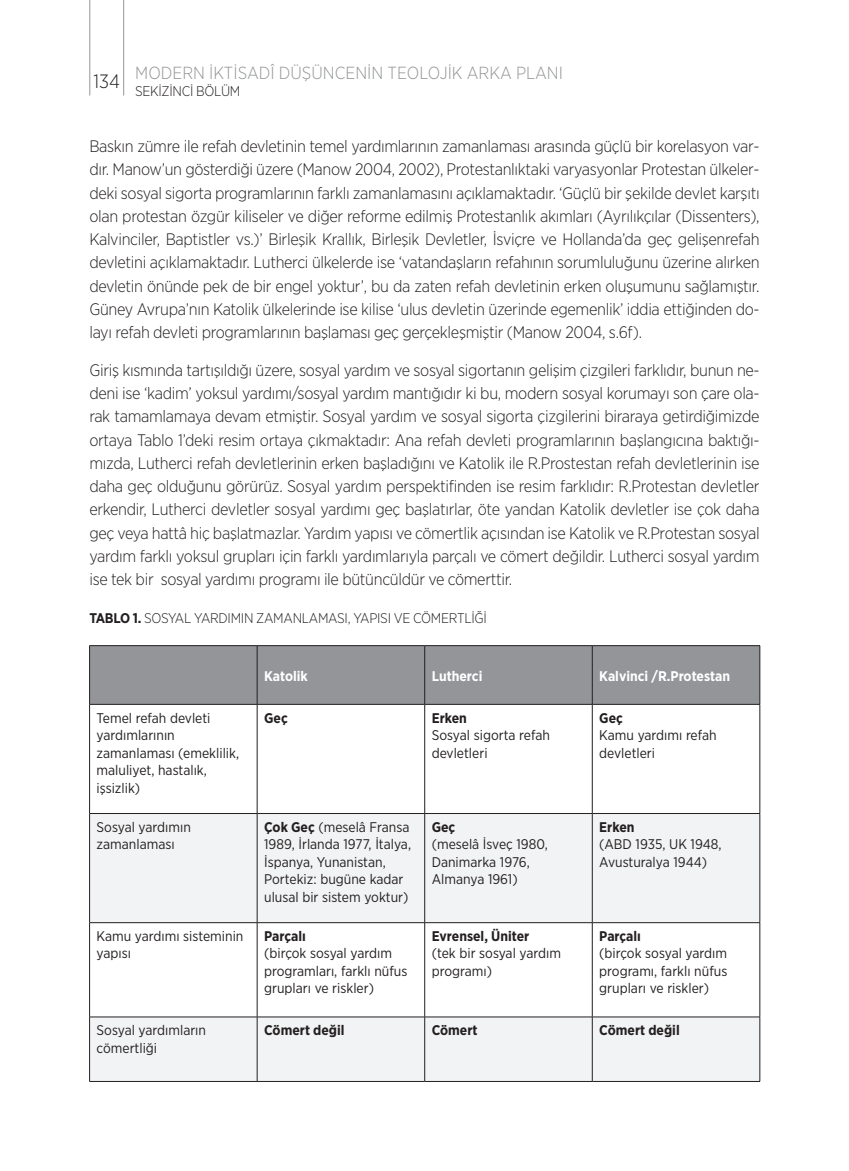
<style>
.page{position:relative;width:849px;height:1171px;background:#fff}
.page>*{position:absolute;margin:0;border:0;box-sizing:border-box;transform-origin:0 0}
.t1{font:300 17.5px "Gotham Narrow";color:#939598}
.t2{font:300 16.62px/23.3px "Gotham Narrow";letter-spacing:-.02em;color:#231f20;text-align:justify}
.t3{font:14px/17.5px "Gotham Narrow";color:#231f20}
.t4{font:700 14px "Gotham Narrow";color:#231f20}
.t5{font:300 14px "Gotham Narrow";letter-spacing:-.02em;color:#231f20}
.t6{font:700 14px "Gotham Narrow";color:#fff}
.s1{font-weight:700}
</style>
<div class="page">
<hr style="left:123px;top:0;width:1px;height:95px;background:#939598">
<hr style="left:89px;top:0;width:1px;height:95px;background:#939598">
<div style="left:90px;top:646px;width:669px;height:58px;background:#939598"></div>
<svg style="left:90px;top:814px;width:669px;height:267px;fill:#f2f3f4"></svg>
<hr style="left:89px;top:645px;width:168px;height:1px;background:#231f20">
<hr style="left:89px;top:646px;width:1px;height:58px;background:#231f20">
<hr style="left:257px;top:645px;width:167px;height:1px;background:#231f20">
<hr style="left:257px;top:646px;width:1px;height:58px;background:#231f20">
<hr style="left:424px;top:645px;width:168px;height:1px;background:#231f20">
<hr style="left:424px;top:646px;width:1px;height:58px;background:#231f20">
<hr style="left:592px;top:645px;width:167px;height:1px;background:#231f20">
<hr style="left:591px;top:646px;width:1px;height:58px;background:#231f20">
<hr style="left:759px;top:646px;width:1px;height:58px;background:#231f20">
<hr style="left:89px;top:704px;width:168px;height:1px;background:#231f20">
<hr style="left:89px;top:704px;width:1px;height:109px;background:#231f20">
<hr style="left:257px;top:704px;width:167px;height:1px;background:#231f20">
<hr style="left:257px;top:704px;width:1px;height:109px;background:#231f20">
<hr style="left:424px;top:704px;width:168px;height:1px;background:#231f20">
<hr style="left:424px;top:704px;width:1px;height:109px;background:#231f20">
<hr style="left:592px;top:704px;width:167px;height:1px;background:#231f20">
<hr style="left:591px;top:704px;width:1px;height:109px;background:#231f20">
<hr style="left:759px;top:704px;width:1px;height:109px;background:#231f20">
<hr style="left:89px;top:813px;width:168px;height:1px;background:#231f20">
<hr style="left:89px;top:814px;width:1px;height:108px;background:#231f20">
<hr style="left:257px;top:813px;width:167px;height:1px;background:#231f20">
<hr style="left:257px;top:814px;width:1px;height:108px;background:#231f20">
<hr style="left:424px;top:813px;width:168px;height:1px;background:#231f20">
<hr style="left:424px;top:814px;width:1px;height:108px;background:#231f20">
<hr style="left:592px;top:813px;width:167px;height:1px;background:#231f20">
<hr style="left:591px;top:814px;width:1px;height:108px;background:#231f20">
<hr style="left:759px;top:814px;width:1px;height:108px;background:#231f20">
<hr style="left:89px;top:922px;width:168px;height:1px;background:#231f20">
<hr style="left:89px;top:923px;width:1px;height:93px;background:#231f20">
<hr style="left:257px;top:922px;width:167px;height:1px;background:#231f20">
<hr style="left:257px;top:923px;width:1px;height:93px;background:#231f20">
<hr style="left:424px;top:922px;width:168px;height:1px;background:#231f20">
<hr style="left:424px;top:923px;width:1px;height:93px;background:#231f20">
<hr style="left:592px;top:922px;width:167px;height:1px;background:#231f20">
<hr style="left:591px;top:923px;width:1px;height:93px;background:#231f20">
<hr style="left:759px;top:923px;width:1px;height:93px;background:#231f20">
<hr style="left:89px;top:1016px;width:168px;height:1px;background:#231f20">
<hr style="left:89px;top:1017px;width:1px;height:64px;background:#231f20">
<hr style="left:257px;top:1016px;width:167px;height:1px;background:#231f20">
<hr style="left:257px;top:1017px;width:1px;height:64px;background:#231f20">
<hr style="left:424px;top:1016px;width:168px;height:1px;background:#231f20">
<hr style="left:424px;top:1017px;width:1px;height:64px;background:#231f20">
<hr style="left:592px;top:1016px;width:167px;height:1px;background:#231f20">
<hr style="left:591px;top:1017px;width:1px;height:64px;background:#231f20">
<hr style="left:759px;top:1017px;width:1px;height:64px;background:#231f20">
<hr style="left:89px;top:1081px;width:168px;height:1px;background:#231f20">
<hr style="left:257px;top:1081px;width:167px;height:1px;background:#231f20">
<hr style="left:424px;top:1081px;width:168px;height:1px;background:#231f20">
<hr style="left:592px;top:1081px;width:167px;height:1px;background:#231f20">
<p class="t1" style="left:135px;top:63px;width:429px">MODERN İKTİSADÎ DÜŞÜNCENİN TEOLOJİK ARKA PLANI</p>
<p class="t5" style="left:93px;top:82px;width:148px"><sup>134</sup> SEKİZİNCİ BÖLÜM</p>
<p class="t2" style="left:89px;top:134px;width:671px">Baskın zümre ile refah devletinin temel yardımlarının zamanlaması arasında güçlü bir korelasyon var&shy;dır. Manow’un gösterdiği üzere (Manow 2004, 2002), Protestanlıktaki varyasyonlar Protestan ülkeler&shy;deki sosyal sigorta programlarının farklı zamanlamasını açıklamaktadır. ‘Güçlü bir şekilde devlet karşıtı olan protestan özgür kiliseler ve diğer reforme edilmiş Protestanlık akımları (Ayrılıkçılar (Dissenters), Kalvinciler, Baptistler vs.)’ Birleşik Krallık, Birleşik Devletler, İsviçre ve Hollanda’da geç gelişenrefah devletini açıklamaktadır. Lutherci ülkelerde ise ‘vatandaşların refahının sorumluluğunu üzerine alırken devletin önünde pek de bir engel yoktur’, bu da zaten refah devletinin erken oluşumunu sağlamıştır.<br>Güney Avrupa’nın Katolik ülkelerinde ise kilise ‘ulus devletin üzerinde egemenlik’ iddia ettiğinden do&shy;layı refah devleti programlarının başlaması geç gerçekleşmiştir (Manow 2004, s.6f).</p>
<p class="t2" style="left:89px;top:358px;width:671px">Giriş kısmında tartışıldığı üzere, sosyal yardım ve sosyal sigortanın gelişim çizgileri farklıdır, bunun ne&shy;deni ise ‘kadim’ yoksul yardımı/sosyal yardım mantığıdır ki bu, modern sosyal korumayı son çare ola&shy;rak tamamlamaya devam etmiştir. Sosyal yardım ve sosyal sigorta çizgilerini biraraya getirdiğimizde ortaya Tablo 1’deki resim ortaya çıkmaktadır: Ana refah devleti programlarının başlangıcına baktığı&shy;mızda, Lutherci refah devletlerinin erken başladığını ve Katolik ile R.Prostestan refah devletlerinin ise daha geç olduğunu görürüz. Sosyal yardım perspektifinden ise resim farklıdır: R.Protestan devletler erkendir, Lutherci devletler sosyal yardımı geç başlatırlar, öte yandan Katolik devletler ise çok daha geç veya hattâ hiç başlatmazlar. Yardım yapısı ve cömertlik açısından ise Katolik ve R.Protestan sosyal yardım farklı yoksul grupları için farklı yardımlarıyla parçalı ve cömert değildir. Lutherci sosyal yardım ise tek bir sosyal yardımı programı ile bütüncüldür ve cömerttir.</p>
<p class="t5" style="left:89px;top:609px;width:399px"><span class="s1">TABLO 1.</span> SOSYAL YARDIMIN ZAMANLAMASI, YAPISI VE CÖMERTLİĞİ</p>
<p class="t6" style="left:264px;top:667px;width:45px">Katolik</p>
<p class="t6" style="left:431px;top:667px;width:52px">Lutherci</p>
<p class="t6" style="left:599px;top:667px;width:132px">Kalvinci /R.Protestan</p>
<p class="t3" style="left:97px;top:708px;width:144px">Temel refah devleti yardımlarının zamanlaması (emeklilik, maluliyet, hastalık, işsizlik)</p>
<p class="t4" style="left:264px;top:708px;width:25px">Geç</p>
<p class="t4" style="left:431px;top:708px;width:37px">Erken</p>
<p class="t3" style="left:431px;top:726px;width:120px">Sosyal sigorta refah devletleri</p>
<p class="t3" style="left:97px;top:818px;width:96px">Sosyal yardımın zamanlaması</p>
<p class="t3" style="left:264px;top:818px;width:148px"><span class="s1">Çok Geç</span> (meselâ Fransa<br>1989, İrlanda 1977, İtalya,<br>İspanya, Yunanistan,<br>Portekiz: bugüne kadar ulusal bir sistem yoktur)</p>
<p class="t4" style="left:431px;top:818px;width:25px">Geç</p>
<p class="t3" style="left:431px;top:835px;width:118px">(meselâ İsveç 1980,<br>Danimarka 1976,<br>Almanya 1961)</p>
<p class="t3" style="left:97px;top:927px;width:148px">Kamu yardımı sisteminin yapısı</p>
<p class="t4" style="left:264px;top:927px;width:43px">Parçalı</p>
<p class="t3" style="left:264px;top:944px;width:145px">(birçok sosyal yardım programları, farklı nüfus grupları ve riskler)</p>
<p class="t4" style="left:431px;top:927px;width:99px">Evrensel, Üniter</p>
<p class="t3" style="left:431px;top:944px;width:131px">(tek bir sosyal yardım programı)</p>
<p class="t4" style="left:599px;top:708px;width:25px">Geç</p>
<p class="t3" style="left:599px;top:726px;width:119px">Kamu yardımı refah devletleri</p>
<p class="t4" style="left:599px;top:818px;width:37px">Erken</p>
<p class="t3" style="left:599px;top:835px;width:124px">(ABD 1935, UK 1948,<br>Avusturalya 1944)</p>
<p class="t4" style="left:599px;top:927px;width:43px">Parçalı</p>
<p class="t3" style="left:599px;top:944px;width:129px;text-align:justify">(birçok sosyal yardım programı, farklı nüfus grupları ve riskler)</p>
<p class="t3" style="left:97px;top:1021px;width:111px">Sosyal yardımların cömertliği</p>
<p class="t4" style="left:264px;top:1021px;width:82px">Cömert değil</p>
<p class="t4" style="left:431px;top:1021px;width:47px">Cömert</p>
<p class="t4" style="left:599px;top:1021px;width:82px">Cömert değil</p>
</div>
